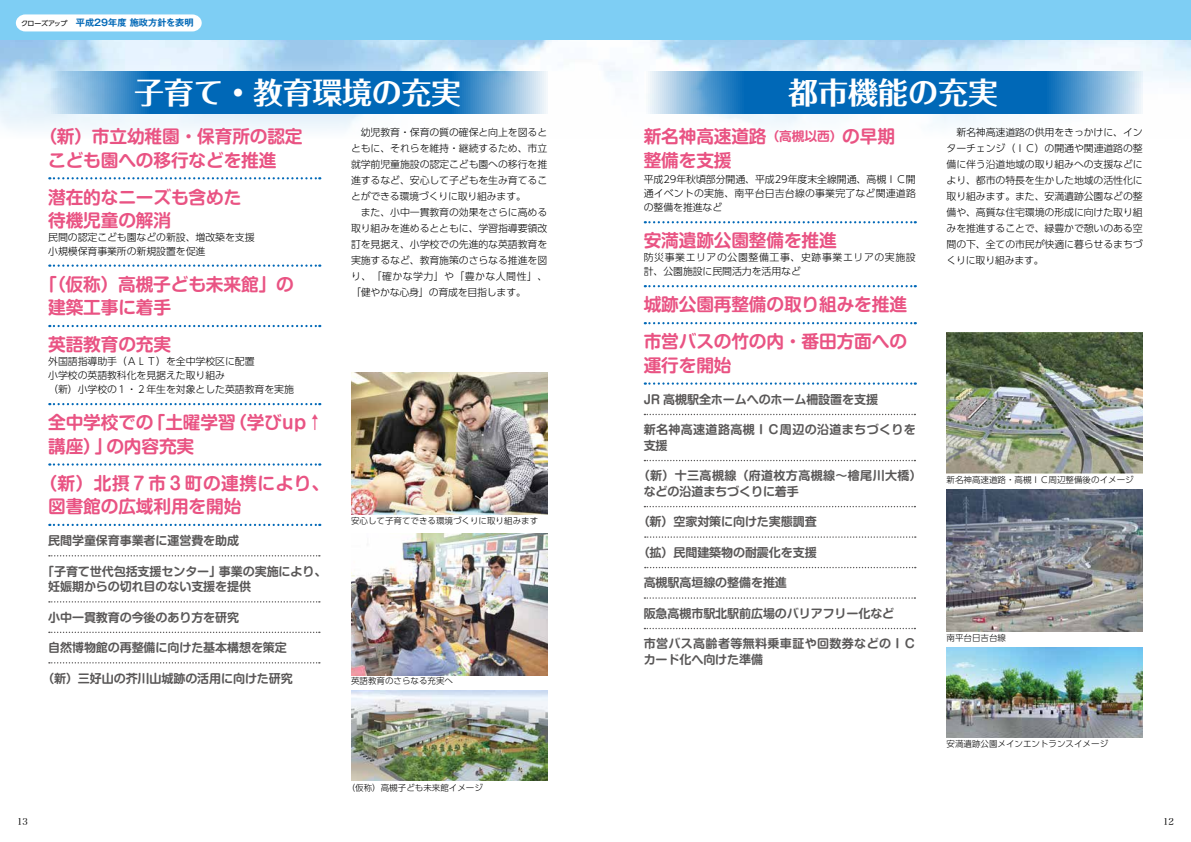
<style>
.page{position:relative;width:1191px;height:842px;background:#fff}
.page>*{position:absolute;margin:0;border:0;box-sizing:border-box;transform-origin:0 0}
.t1{font:700 30px "Folk Pro";letter-spacing:-.01em;color:#fff}
.t2{font:700 17.7px/23.4px "Shin M Go Pr 6 De";letter-spacing:-.01em;color:#e95383}
.t3{font:700 17.7px/37px "Shin M Go Pr 6 De";letter-spacing:.025em;color:#e95383}
.t4{font:700 12.8px "Shin M Go Pr 6 De";color:#e95383}
.t5{font:700 12px/15.6px "Shin M Go Pr 6 De";letter-spacing:-.01em;color:#595757}
.t6{font:700 12px/15.6px "Shin M Go Pr 6 De";letter-spacing:.03em;color:#595757}
.t7{font:300 9.9px/15.9px "UD Shin Go Pro";letter-spacing:-.01em;color:#000}
.t8{font:300 9.9px/14.2px "UD Shin Go Pro";letter-spacing:.055em;color:#000}
.t9{font:300 9.9px "UD Shin Go Pro";letter-spacing:.015em;color:#000}
.t10{font:700 9.2px "Gothic MB101 Pro De";color:#0068b7}
.t11{font:9.2px "Hira Min Pro W3";color:#000}
.t12{font:300 8.5px "UD Shin Go Pro";color:#000}
.t13{font:7px "UD Shin Go Pro";letter-spacing:-.04em;color:#000}
</style>
<div class="page">
<img style="left:0;top:40px;width:1191px;height:91px">
<svg style="left:643px;top:71px;width:499px;height:42px;background:#3084c4"></svg>
<svg style="left:48px;top:71px;width:499px;height:42px;background:#2e83c4"></svg>
<svg style="left:645px;top:567px;width:270px;height:1px"></svg>
<svg style="left:645px;top:536px;width:270px;height:2px"></svg>
<svg style="left:49px;top:177px;width:271px;height:2px"></svg>
<svg style="left:49px;top:264px;width:271px;height:3px"></svg>
<svg style="left:49px;top:325px;width:271px;height:2px"></svg>
<svg style="left:49px;top:403px;width:271px;height:2px"></svg>
<svg style="left:49px;top:463px;width:271px;height:3px"></svg>
<svg style="left:49px;top:524px;width:271px;height:2px"></svg>
<svg style="left:645px;top:221px;width:270px;height:2px"></svg>
<svg style="left:645px;top:285px;width:270px;height:2px"></svg>
<svg style="left:645px;top:322px;width:270px;height:2px"></svg>
<svg style="left:645px;top:382px;width:270px;height:3px"></svg>
<svg style="left:644px;top:414px;width:271px;height:1px"></svg>
<svg style="left:644px;top:460px;width:271px;height:1px"></svg>
<svg style="left:49px;top:555px;width:271px;height:1px"></svg>
<svg style="left:49px;top:601px;width:271px;height:2px"></svg>
<svg style="left:49px;top:632px;width:271px;height:1px"></svg>
<svg style="left:49px;top:662px;width:271px;height:1px"></svg>
<svg style="left:644px;top:506px;width:271px;height:1px"></svg>
<svg style="left:644px;top:597px;width:271px;height:2px"></svg>
<svg style="left:644px;top:628px;width:271px;height:1px"></svg>
<img style="left:351px;top:690px;width:196px;height:90px">
<img style="left:946px;top:648px;width:196px;height:90px">
<img style="left:351px;top:533px;width:196px;height:142px">
<img style="left:946px;top:490px;width:196px;height:142px">
<img style="left:351px;top:372px;width:196px;height:142px">
<img style="left:946px;top:332px;width:196px;height:142px">
<div style="left:0;top:0;width:1191px;height:40px;background:#7ecef4"></div>
<svg style="left:16px;top:14px;width:186px;height:17px;background:#f8fcfe"></svg>
<p class="t13" style="left:21px;top:17px;width:48px">クローズアップ</p>
<p class="t10" style="left:76px;top:15px;width:119px">平成29年度施政方針を表明</p>
<h1 class="t1" style="left:134px;top:67px;width:328px">子育て・教育環境の充実</h1>
<h1 class="t1" style="left:788px;top:67px;width:211px">都市機能の充実</h1>
<h2 class="t2" style="left:48px;top:124px;width:256px;text-indent:-9px">（新）市立幼稚園・保育所の認定こども園への移行などを推進</h2>
<p class="t7" style="left:351px;top:124px;width:198px">　幼児教育・保育の質の確保と向上を図るとともに、それらを維持・継続するため、市立就学前児童施設の認定こども園への移行を推進するなど、安心して子どもを生み育てることができる環境づくりに取り組みます。<br>　また、小中一貫教育の効果をさらに高める取り組みを進めるとともに、学習指導要領改訂を見据え、小学校での先進的な英語教育を実施するなど、教育施策のさらなる推進を図り、「確かな学力」や「豊かな人間性「、「健やかな心身」の育成を目指します。</p>
<h2 class="t2" style="left:643px;top:124px;width:124px">新名神高速道路整備を支援</h2>
<p class="t7" style="left:643px;top:171px;width:274px">平成29年秋頃部分開通、平成29年度末全線開通、高槻ＩＣ開</p>
<p class="t7" style="left:643px;top:199px;width:80px">の整備を推進など</p>
<h2 class="t2" style="left:842px;top:124px;width:54px">の早期</h2>
<p class="t4" style="left:766px;top:126px;width:77px">（高槻以西）</p>
<h2 class="t2" style="left:48px;top:184px;width:195px">潜在的なニーズも含めた</h2>
<p class="t9" style="left:643px;top:185px;width:274px">通イベントの実施、南平台日吉台線の事業完了など関連道路</p>
<h2 class="t2" style="left:48px;top:208px;width:124px">待機児童の解消</h2>
<p class="t7" style="left:48px;top:229px;width:208px">民間の認定こども園などの新設、増改築を支援</p>
<h2 class="t2" style="left:643px;top:228px;width:195px">安満遺跡公園整備を推進</h2>
<p class="t7" style="left:48px;top:243px;width:159px">小規模保育事業所の新規設置を促進</p>
<p class="t8" style="left:643px;top:250px;width:274px">防災事業エリアの公園整備工事、史跡事業エリアの実施設計、公園施設に民間活力を活用など</p>
<h2 class="t2" style="left:48px;top:272px;width:247px;text-indent:-9px">「（仮称）高槻子ども未来館」の建築工事に着手</h2>
<h2 class="t2" style="left:48px;top:332px;width:124px">英語教育の充実</h2>
<p class="t7" style="left:48px;top:354px;width:247px;line-height:14.2px">外国語指導助手（ＡＬＴ）を全中学校区に配置<br>小学校の英語教科化を見据えた取り組み<br>（新）小学校の１・２年生を対象とした英語教育を実施</p>
<h2 class="t2" style="left:229px;top:410px;width:96px">（学びup↑</h2>
<h2 class="t2" style="left:643px;top:285px;width:265px;line-height:37px">城跡公園再整備の取り組みを推進市営バスの竹の内・番田方面への</h2>
<h2 class="t2" style="left:643px;top:353px;width:89px">運行を開始</h2>
<p class="t5" style="left:643px;top:391px;width:236px">JR 高槻駅全ホームへのホーム柵設置を支援</p>
<p class="t6" style="left:643px;top:421px;width:274px">新名神高速道路高槻ＩＣ周辺の沿道まちづくりを支援</p>
<p class="t6" style="left:643px;top:467px;width:280px;text-indent:-6px">（新）十三高槻線（府道枚方高槻線〜檜尾川大橋(などの沿道まちづくりに着手</p>
<h2 class="t2" style="left:106px;top:410px;width:89px;text-indent:-58px">全中学校での<br>の内容充実</h2>
<h2 class="t2" style="left:148px;top:410px;width:89px">「土曜学習</h2>
<h2 class="t3" style="left:39px;top:427px;width:291px;text-indent:9px">講座）」<br>（新）北摂７市３町の連携により、</h2>
<h2 class="t2" style="left:48px;top:494px;width:195px">図書館の広域利用を開始</h2>
<p class="t5" style="left:637px;top:513px;width:181px">（新）空家対策に向けた実態調査</p>
<p class="t12" style="left:351px;top:514px;width:189px">安心して子育てできる環境づくりに取り組みます</p>
<p class="t5" style="left:48px;top:532px;width:192px">民間学童保育事業者に運営費を助成</p>
<p class="t5" style="left:48px;top:563px;width:204px;text-indent:-6px">「子育て世代包括支援センター」<br>妊娠期からの切れ目のない支援を提供</p>
<p class="t5" style="left:219px;top:563px;width:109px">事業の実施により、</p>
<p class="t5" style="left:48px;top:609px;width:192px">小中一貫教育の今後のあり方を研究</p>
<p class="t5" style="left:48px;top:639px;width:240px">自然博物館の再整備に向けた基本構想を策定</p>
<p class="t5" style="left:42px;top:670px;width:252px">（新）三好山の芥川山城跡の活用に向けた研究</p>
<p class="t12" style="left:351px;top:674px;width:104px">英語教育のさらなる充実へ</p>
<p class="t5" style="left:637px;top:544px;width:181px">（拡）民間建築物の耐震化を支援</p>
<p class="t5" style="left:643px;top:574px;width:145px">高槻駅高垣線の整備を推進</p>
<p class="t5" style="left:643px;top:605px;width:252px">阪急高槻市駅北駅前広場のバリアフリー化など</p>
<p class="t6" style="left:643px;top:635px;width:274px">市営バス高齢者等無料乗車証や回数券などのＩＣカード化へ向けた準備</p>
<p class="t7" style="left:946px;top:124px;width:198px;text-align:justify">　新名神高速道路の供用をきっかけに、インターチェンジ（ＩＣ）の開通や関連道路の整備に伴う沿道地域の取り組みへの支援などにより、都市の特長を生かした地域の活性化に取り組みます。また、安満遺跡公園などの整備や、高質な住宅環境の形成に向けた取り組みを推進することで、緑豊かで憩いのある空間の下、全ての市民が快適に暮らせるまちづくりに取り組みます。</p>
<p class="t12" style="left:946px;top:473px;width:189px">新名神高速道路・高槻ＩＣ周辺整備後のイメージ</p>
<p class="t12" style="left:946px;top:631px;width:61px">南平台日吉台線</p>
<p class="t11" style="left:17px;top:813px;width:12px">13</p>
<p class="t12" style="left:347px;top:780px;width:138px">（仮称）高槻子ども未来館イメージ</p>
<p class="t12" style="left:946px;top:737px;width:163px">安満遺跡公園メインエントランスイメージ</p>
<p class="t11" style="left:1163px;top:813px;width:12px">12</p>
</div>
